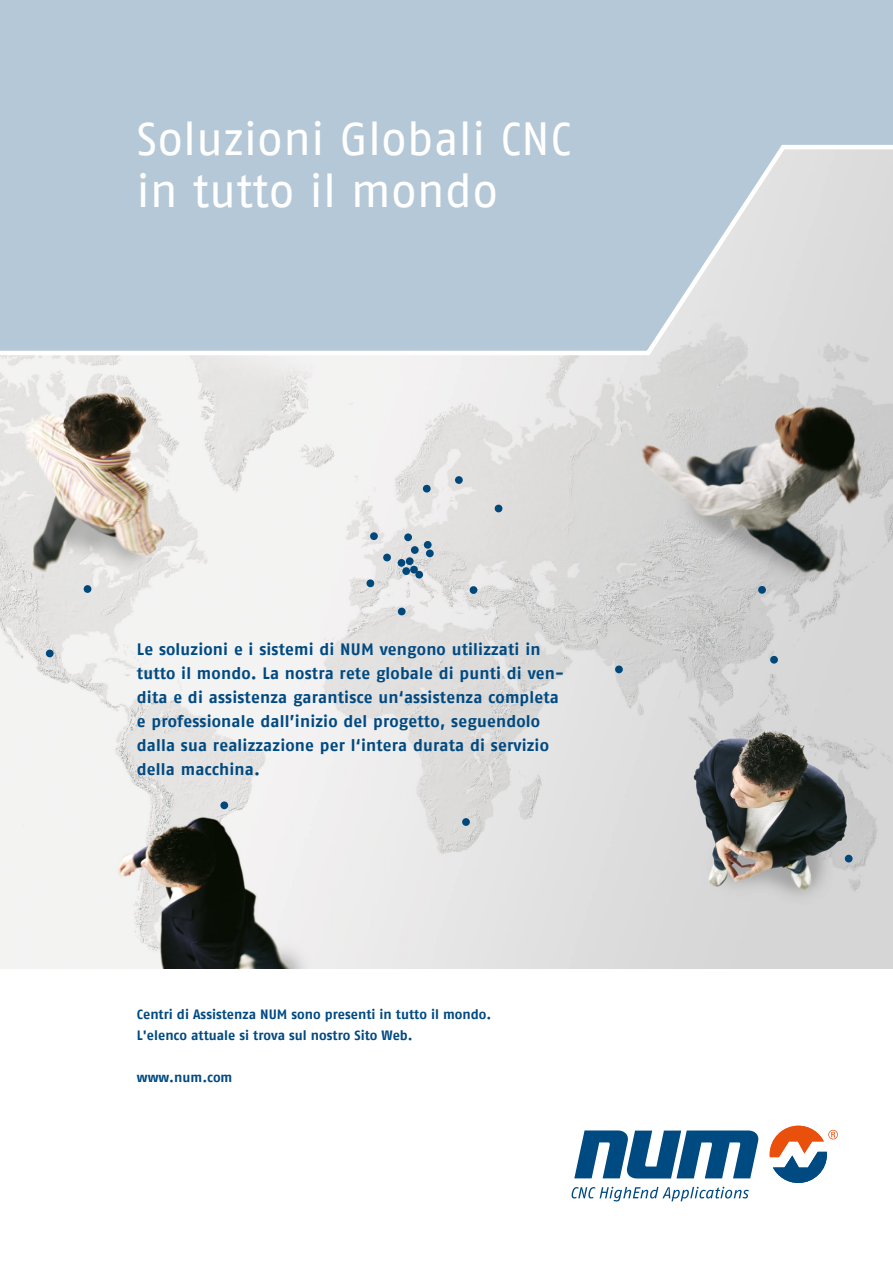
<style>
.page{position:relative;width:893px;height:1263px;background:#fff}
.page>*{position:absolute;margin:0;border:0;box-sizing:border-box;transform-origin:0 0}
.t1{font:46.5px/52.5px "Fago No";color:#fff}
.t2{font:700 16.5px/24px "Fago No";letter-spacing:.01em;color:#004a82}
.t3{font:700 13.5px/21px "Fago No";color:#004a82}
</style>
<div class="page">
<svg style="left:574px;top:1130px;width:185px;height:48px"></svg>
<svg style="left:571px;top:1187px;width:178px;height:14px"></svg>
<svg style="left:770px;top:1126px;width:68px;height:57px"></svg>
<img style="left:0;top:357px;width:893px;height:611px">
<div style="left:383px;top:554px;width:8px;height:7px;background:#00477b;border-radius:50%"></div>
<div style="left:370px;top:532px;width:8px;height:8px;background:#00477b;border-radius:50%"></div>
<div style="left:411px;top:546px;width:8px;height:8px;background:#00477b;border-radius:50%"></div>
<div style="left:415px;top:571px;width:8px;height:7px;background:#00477b;border-radius:50%"></div>
<div style="left:758px;top:586px;width:8px;height:8px;background:#00477b;border-radius:50%"></div>
<div style="left:770px;top:656px;width:8px;height:8px;background:#00477b;border-radius:50%"></div>
<div style="left:366px;top:579px;width:8px;height:8px;background:#00477b;border-radius:50%"></div>
<div style="left:84px;top:585px;width:7px;height:8px;background:#00477b;border-radius:50%"></div>
<svg style="left:0;top:0;width:893px;height:357px;background:#bacbd8"></svg>
<div style="left:406px;top:557px;width:8px;height:8px;background:#00477b;border-radius:50%"></div>
<div style="left:398px;top:559px;width:7px;height:8px;background:#00477b;border-radius:50%"></div>
<div style="left:404px;top:533px;width:8px;height:8px;background:#00477b;border-radius:50%"></div>
<div style="left:426px;top:549px;width:8px;height:8px;background:#00477b;border-radius:50%"></div>
<div style="left:402px;top:567px;width:8px;height:8px;background:#00477b;border-radius:50%"></div>
<div style="left:410px;top:566px;width:8px;height:8px;background:#00477b;border-radius:50%"></div>
<div style="left:470px;top:586px;width:7px;height:8px;background:#00477b;border-radius:50%"></div>
<div style="left:423px;top:485px;width:8px;height:7px;background:#00477b;border-radius:50%"></div>
<div style="left:455px;top:476px;width:8px;height:8px;background:#00477b;border-radius:50%"></div>
<div style="left:398px;top:608px;width:8px;height:7px;background:#00477b;border-radius:50%"></div>
<div style="left:462px;top:818px;width:8px;height:8px;background:#00477b;border-radius:50%"></div>
<div style="left:220px;top:801px;width:8px;height:8px;background:#00477b;border-radius:50%"></div>
<div style="left:46px;top:649px;width:8px;height:8px;background:#00477b;border-radius:50%"></div>
<div style="left:845px;top:855px;width:8px;height:7px;background:#00477b;border-radius:50%"></div>
<div style="left:495px;top:505px;width:7px;height:7px;background:#00477b;border-radius:50%"></div>
<div style="left:615px;top:665px;width:8px;height:8px;background:#00477b;border-radius:50%"></div>
<div style="left:424px;top:541px;width:8px;height:8px;background:#00477b;border-radius:50%"></div>
<h1 class="t1" style="left:136px;top:112px;width:436px">Soluzioni Globali CNC in tutto il mondo</h1>
<p class="t2" style="left:137px;top:637px;width:429px">Le soluzioni e i sistemi di NUM vengono utilizzati in tutto il mondo. La nostra rete globale di punti di ven&shy;dita e di assistenza garantisce un‘assistenza completa e professionale dall’inizio del progetto, seguendolo dalla sua realizzazione per l‘intera durata di servizio della macchina.</p>
<p class="t3" style="left:137px;top:1003px;width:356px">Centri di Assistenza NUM sono presenti in tutto il mondo.<br>L'elenco attuale si trova sul nostro Sito Web.</p>
<p class="t3" style="left:137px;top:1066px;width:97px">www.num.com</p>
</div>
